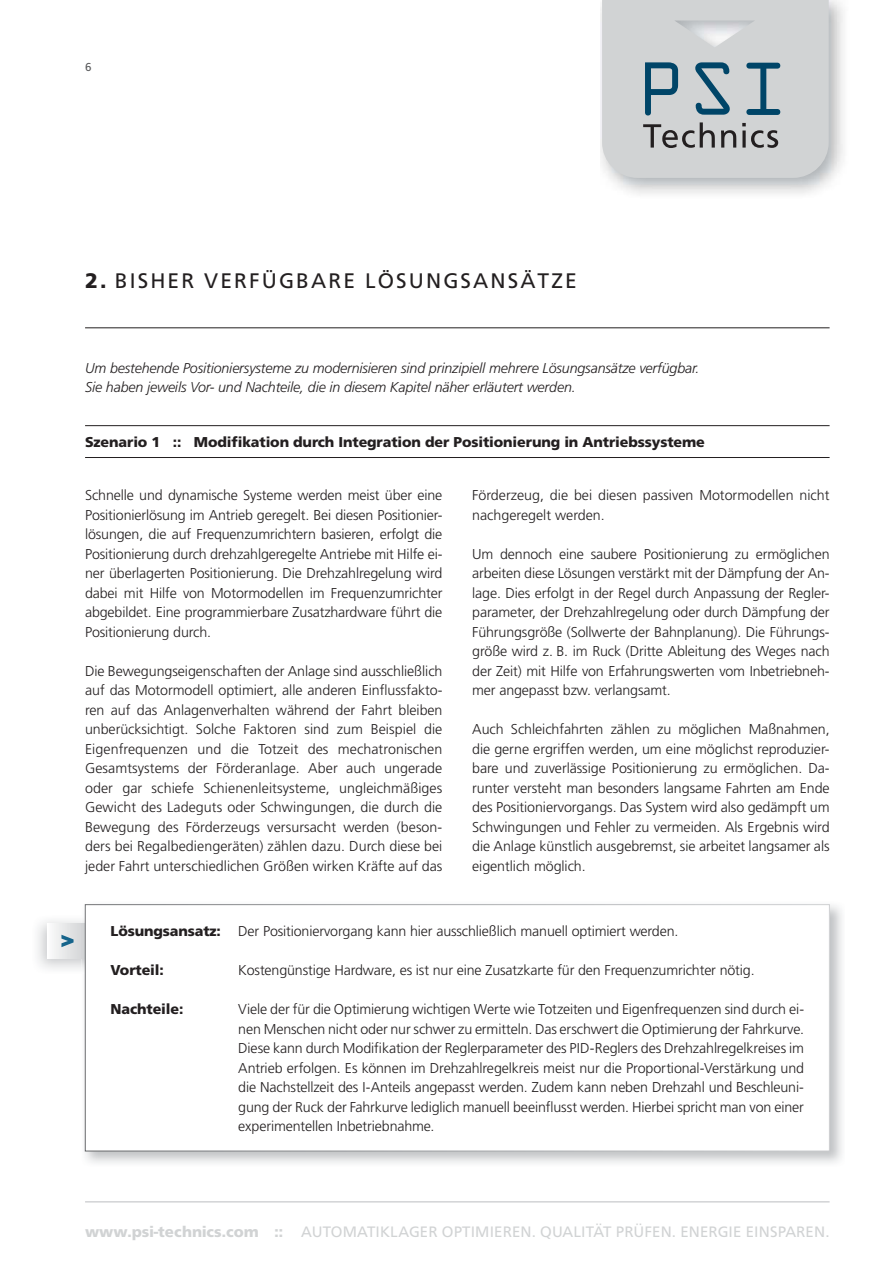
<style>
.page{position:relative;width:893px;height:1263px;background:#fff}
.page>*{position:absolute;margin:0;border:0;box-sizing:border-box;transform-origin:0 0}
.t1{font:21px "Frutiger";letter-spacing:.1em;color:#231f20}
.t2{font:15.75px "Frutus T";letter-spacing:.01em;color:#d1d3d4}
.t3{font:300 14.25px/19.5px "Frutiger";letter-spacing:-.01em;color:#231f20;text-align:justify}
.t4{font:italic 300 14.25px/19.5px "Frutiger";letter-spacing:-.01em;color:#231f20}
.t5{font:900 14.25px "Frutiger";letter-spacing:-.01em;color:#231f20}
.t6{font:12px "Frutus T";color:#58595b}
.s1{font-weight:900}
.s2{font-weight:700}
</style>
<div class="page">
<img style="left:601px;top:0;width:242px;height:194px">
<svg style="left:602px;top:0;width:226px;height:178px;background:#c2c7ca"></svg>
<hr style="left:85px;top:327px;width:744px;height:1px;background:#231f20">
<hr style="left:85px;top:1201px;width:744px;height:1px;background:#bbbdc0">
<svg style="left:49px;top:924px;width:33px;height:35px"></svg>
<svg style="left:61px;top:935px;width:13px;height:12px"></svg>
<img style="left:82px;top:904px;width:760px;height:259px">
<img style="left:82px;top:924px;width:3px;height:35px">
<div style="left:85px;top:905px;width:744px;height:246px;background:#fff"></div>
<div style="left:85px;top:904px;width:744px;height:247px;border:1px solid #fff"></div>
<hr style="left:85px;top:457px;width:744px;height:1px;background:#231f20">
<hr style="left:85px;top:425px;width:744px;height:1px;background:#231f20">
<p class="t6" style="left:85px;top:61px;width:8px">6</p>
<h1 class="t1" style="left:85px;top:272px;width:493px"><span class="s1">2.</span> BISHER VERFÜGBARE LÖSUNGSANSÄTZE</h1>
<p class="t4" style="left:85px;top:359px;width:616px">Um bestehende Positioniersysteme zu modernisieren sind prinzipiell mehrere Lösungsansätze verfügbar.<br>Sie haben jeweils Vor- und Nachteile, die in diesem Kapitel näher erläutert werden.</p>
<p class="t5" style="left:85px;top:436px;width:621px">Szenario 1 :: Modifikation durch Integration der Positionierung in Antriebssysteme</p>
<p class="t3" style="left:472px;top:487px;width:359px">Förderzeug, die bei diesen passiven Motormodellen nicht nachgeregelt werden.</p>
<p class="t3" style="left:472px;top:545px;width:359px">Um dennoch eine saubere Positionierung zu ermöglichen arbeiten diese Lösungen verstärkt mit der Dämpfung der An&shy;lage. Dies erfolgt in der Regel durch Anpassung der Regler&shy;parameter, der Drehzahlregelung oder durch Dämpfung der Führungsgröße (Sollwerte der Bahnplanung). Die Führungs&shy;größe wird z. B. im Ruck (Dritte Ableitung des Weges nach der Zeit) mit Hilfe von Erfahrungswerten vom Inbetriebneh&shy;mer angepasst bzw. verlangsamt.</p>
<p class="t3" style="left:472px;top:721px;width:359px">Auch Schleichfahrten zählen zu möglichen Maßnahmen, die gerne ergriffen werden, um eine möglichst reproduzier&shy;bare und zuverlässige Positionierung zu ermöglichen. Da&shy;runter versteht man besonders langsame Fahrten am Ende des Positioniervorgangs. Das System wird also gedämpft um Schwingungen und Fehler zu vermeiden. Als Ergebnis wird die Anlage künstlich ausgebremst, sie arbeitet langsamer als eigentlich möglich.</p>
<p class="t3" style="left:85px;top:487px;width:359px">Schnelle und dynamische Systeme werden meist über eine Positionierlösung im Antrieb geregelt. Bei diesen Positionier&shy;lösungen, die auf Frequenzumrichtern basieren, erfolgt die Positionierung durch drehzahlgeregelte Antriebe mit Hilfe ei&shy;ner überlagerten Positionierung. Die Drehzahlregelung wird dabei mit Hilfe von Motormodellen im Frequenzumrichter abgebildet. Eine programmierbare Zusatzhardware führt die Positionierung durch.</p>
<p class="t3" style="left:85px;top:662px;width:359px">Die Bewegungseigenschaften der Anlage sind ausschließlich auf das Motormodell optimiert, alle anderen Einflussfakto&shy;ren auf das Anlagenverhalten während der Fahrt bleiben unberücksichtigt. Solche Faktoren sind zum Beispiel die Eigenfrequenzen und die Totzeit des mechatronischen Gesamtsystems der Förderanlage. Aber auch ungerade oder gar schiefe Schienenleitsysteme, ungleichmäßiges Gewicht des Ladeguts oder Schwingungen, die durch die Bewegung des Förderzeugs versursacht werden (beson&shy;ders bei Regalbediengeräten) zählen dazu. Durch diese bei jeder Fahrt unterschiedlichen Größen wirken Kräfte auf das</p>
<p class="t3" style="left:111px;top:923px;width:569px"><span class="s1">Lösungsansatz:</span> Der Positioniervorgang kann hier ausschließlich manuell optimiert werden.</p>
<p class="t5" style="left:111px;top:965px;width:55px">Vorteil:</p>
<p class="t3" style="left:238px;top:962px;width:518px">Kostengünstige Hardware, es ist nur eine Zusatzkarte für den Frequenzumrichter nötig.</p>
<p class="t5" style="left:111px;top:1004px;width:74px">Nachteile:</p>
<p class="t3" style="left:238px;top:1001px;width:567px">Viele der für die Optimierung wichtigen Werte wie Totzeiten und Eigenfrequenzen sind durch ei&shy;nen Menschen nicht oder nur schwer zu ermitteln. Das erschwert die Optimierung der Fahrkurve.<br>Diese kann durch Modifikation der Reglerparameter des PID-Reglers des Drehzahlregelkreises im Antrieb erfolgen. Es können im Drehzahlregelkreis meist nur die Proportional-Verstärkung und die Nachstellzeit des I-Anteils angepasst werden. Zudem kann neben Drehzahl und Beschleuni&shy;gung der Ruck der Fahrkurve lediglich manuell beeinflusst werden. Hierbei spricht man von einer experimentellen Inbetriebnahme.</p>
<p class="t2" style="left:85px;top:1224px;width:746px"><span class="s2">www.psi-technics.com ::</span> AUTOMATIKLAGER OPTIMIEREN. QUALITÄT PRÜFEN. ENERGIE EINSPAREN.</p>
</div>
